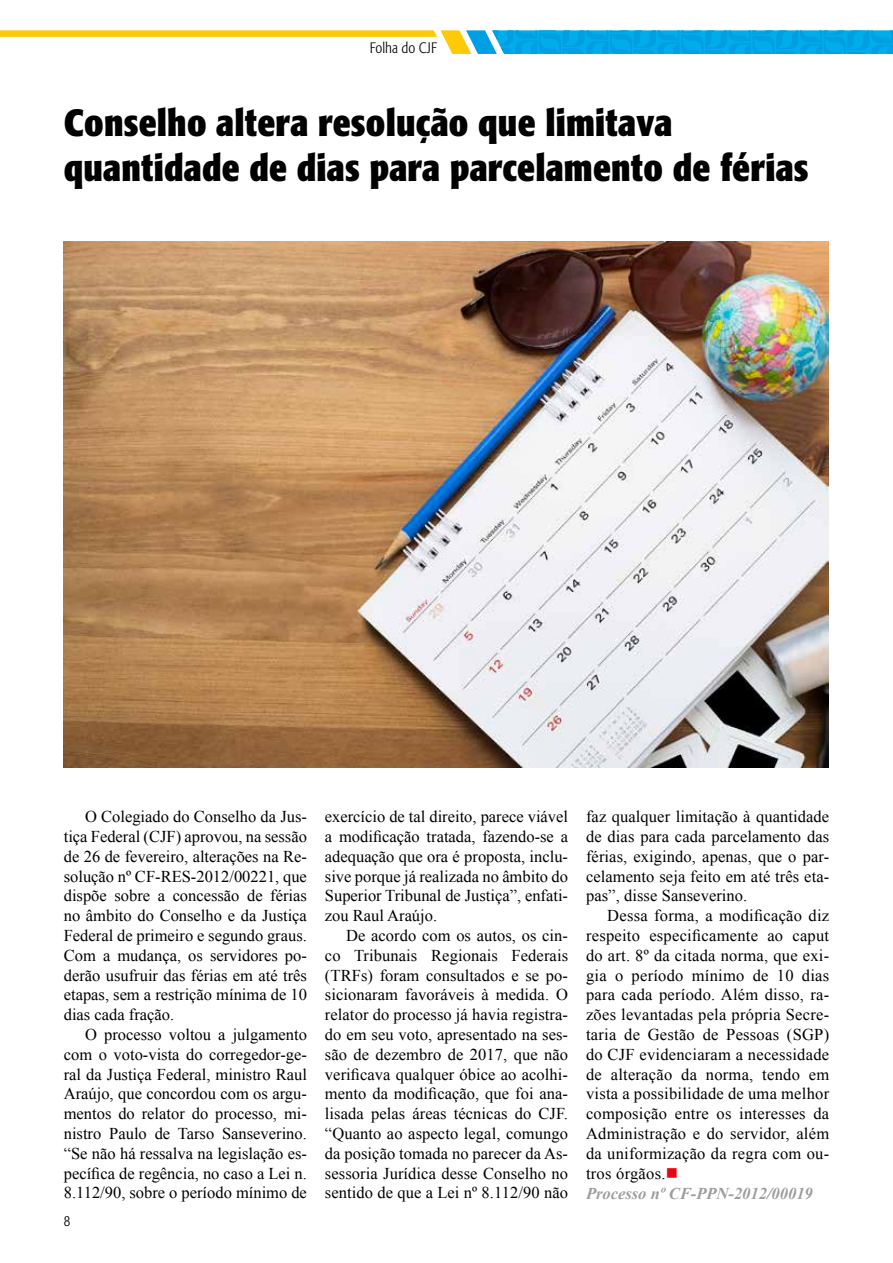
<style>
.page{position:relative;width:893px;height:1263px;background:#fff}
.page>*{position:absolute;margin:0;border:0;box-sizing:border-box;transform-origin:0 0}
.t1{font:700 condensed 37.5px/45px "Formata";letter-spacing:.005em;color:#000}
.t2{font:16.5px/19.8px "Times New Roman";letter-spacing:.015em;color:#000;text-align:justify}
.t3{font:300 condensed 15px "Formata";color:#000}
.s1{color:#e30613}
.s2{font-weight:700;font-style:italic;color:#9d9d9c}
</style>
<div class="page">
<svg style="left:0;top:30px;width:893px;height:24px"></svg>
<img style="left:64px;top:241px;width:764px;height:526px">
<p class="t3" style="left:370px;top:39px;width:69px">Folha do CJF</p>
<h1 class="t1" style="left:64px;top:100px;width:746px">Conselho altera resolução que limitava quantidade de dias para parcelamento de férias</h1>
<p class="t2" style="left:64px;top:806px;width:245px;text-indent:21px">O Colegiado do Conselho da Jus&shy;tiça Federal (CJF) aprovou, na sessão de 26 de fevereiro, alterações na Re&shy;solução nº CF-RES-2012/00221, que dispõe sobre a concessão de férias no âmbito do Conselho e da Justiça Federal de primeiro e segundo graus.<br>Com a mudança, os servidores po&shy;derão usufruir das férias em até três etapas, sem a restrição mínima de 10 dias cada fração.</p>
<p class="t2" style="left:64px;top:1024px;width:245px;text-indent:21px">O processo voltou a julgamento com o voto-vista do corregedor-ge&shy;ral da Justiça Federal, ministro Raul Araújo, que concordou com os argu&shy;mentos do relator do processo, mi&shy;nistro Paulo de Tarso Sanseverino. “Se não há ressalva na legislação es&shy;pecífica de regência, no caso a Lei n.<br>8.112/90, sobre o período mínimo de</p>
<p class="t3" style="left:64px;top:1212px;width:8px">8</p>
<p class="t2" style="left:325px;top:806px;width:245px">exercício de tal direito, parece viável a modificação tratada, fazendo-se a adequação que ora é proposta, inclu&shy;sive porque já realizada no âmbito do Superior Tribunal de Justiça”, enfati&shy;zou Raul Araújo.</p>
<p class="t2" style="left:325px;top:925px;width:245px;text-indent:21px">De acordo com os autos, os cin&shy;co Tribunais Regionais Federais (TRFs) foram consultados e se po&shy;sicionaram favoráveis à medida. O relator do processo já havia registra&shy;do em seu voto, apresentado na ses&shy;são de dezembro de 2017, que não verificava qualquer óbice ao acolhi&shy;mento da modificação, que foi ana&shy;lisada pelas áreas técnicas do CJF. “Quanto ao aspecto legal, comungo da posição tomada no parecer da As&shy;sessoria Jurídica desse Conselho no sentido de que a Lei nº 8.112/90 não</p>
<p class="t2" style="left:586px;top:806px;width:245px">faz qualquer limitação à quantidade de dias para cada parcelamento das férias, exigindo, apenas, que o par&shy;celamento seja feito em até três eta&shy;pas”, disse Sanseverino.</p>
<p class="t2" style="left:586px;top:905px;width:245px;text-align:left;text-indent:21px">Dessa forma, a modificação diz respeito especificamente ao caput do art. 8º da citada norma, que exi&shy;gia o período mínimo de 10 dias para cada período. Além disso, ra&shy;zões levantadas pela própria Secre&shy;taria de Gestão de Pessoas (SGP) do CJF evidenciaram a necessidade de alteração da norma, tendo em vista a possibilidade de uma melhor composição entre os interesses da<br>Administração e do servidor, além da uniformização da regra com ou&shy;tros órgãos.<span class="s1">■<br></span><span class="s2">Processo nº CF-PPN-2012/00019</span></p>
</div>
